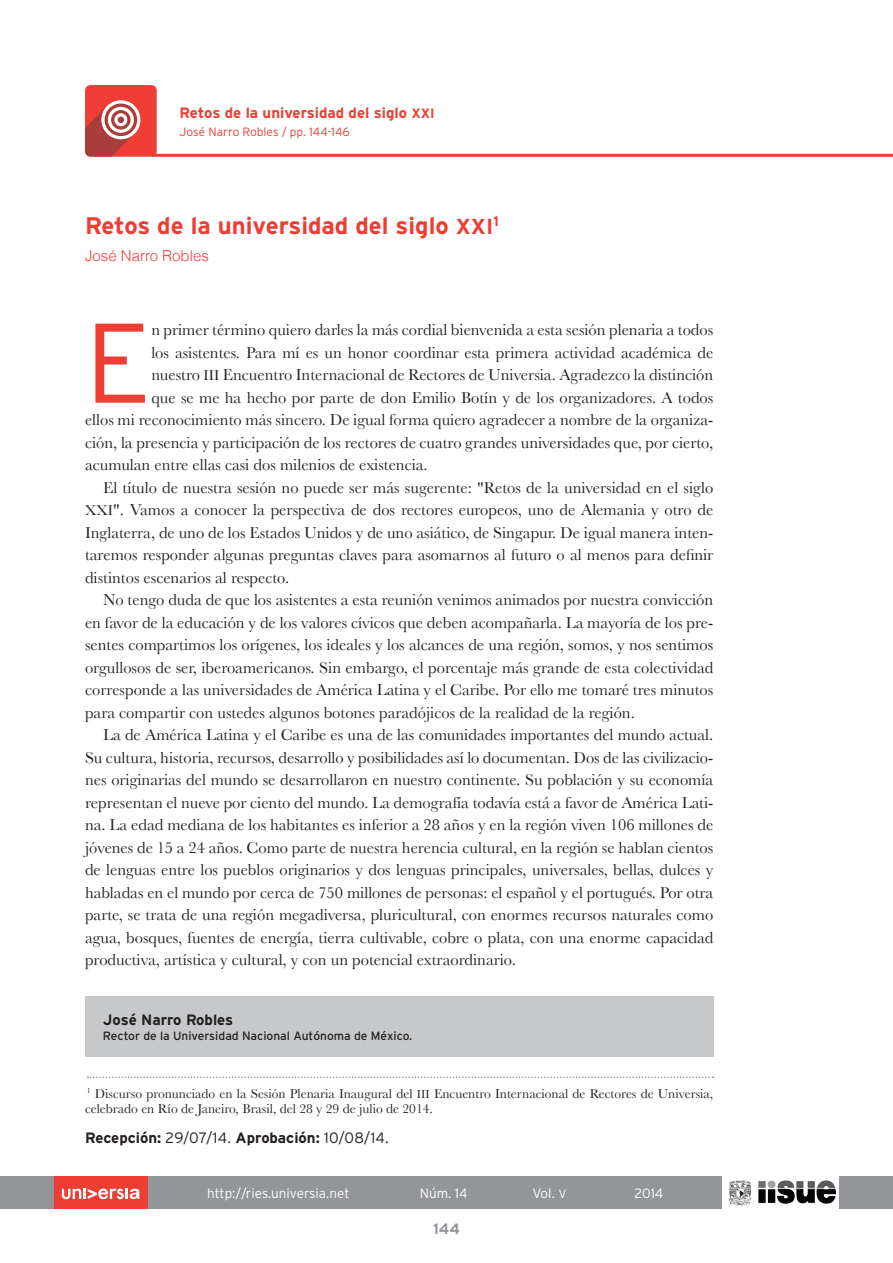
<style>
.page{position:relative;width:893px;height:1263px;background:#fff}
.page>*{position:absolute;margin:0;border:0;box-sizing:border-box;transform-origin:0 0}
.t1{font:300 112.95px "Interstate";color:#ee3e34}
.t2{font:700 24px "Interstate";color:#ee3e34}
.t3{font:16.5px/22.5px "Baskerville";color:#231f20;text-align:justify}
.t4{font:700 15px "Interstate";color:#231f20}
.t5{font:700 15px "Interstate";color:#ee3e34}
.t6{font:300 15px "Helvetica";color:#ee3e34}
.t7{font:700 15px "Interstate";color:#939598}
.t8{font:13.5px/15px "Baskerville";color:#231f20}
.t9{font:300 13.5px "Interstate";color:#fff}
.t10{font:12px "Interstate";color:#231f20}
.t11{font:300 12px "Interstate";color:#ee3e34}
.s1{font-family:"Interstate Bold SC900";font-weight:400;font-size:13.5px}
.s2{font-family:"Interstate Bold SC900";font-weight:400;font-size:21.6px}
.s3{font-family:"Baskerville SC900";font-size:14.85px}
.s4{font-family:"Baskerville SC900";font-size:12.15px}
.s5{font-weight:300}
.s6{font-family:"Interstate Light SC900";font-weight:400;font-size:12.15px}
</style>
<div class="page">
<div style="left:0;top:1177px;width:893px;height:32px;background:#939598"></div>
<div style="left:54px;top:1177px;width:94px;height:32px;background:#ee3e34"></div>
<svg style="left:62px;top:1188px;width:78px;height:11px"></svg>
<div style="left:723px;top:1177px;width:116px;height:32px;background:#fff"></div>
<img style="left:758px;top:1180px;width:78px;height:24px">
<svg style="left:729px;top:1180px;width:22px;height:25px"></svg>
<hr style="left:151px;top:154px;width:742px;height:3px;background:#ee3e34">
<div style="left:85px;top:85px;width:72px;height:72px;background:#ee3e35;border-radius:5px"></div>
<svg style="left:85px;top:100px;width:55px;height:57px"></svg>
<div style="left:85px;top:996px;width:628px;height:60px;background:#c7c8ca"></div>
<svg style="left:87px;top:1076px;width:627px;height:2px"></svg>
<p class="t5" style="left:180px;top:104px;width:257px">Retos de la universidad del siglo <span class="s1">XXI</span></p>
<p class="t11" style="left:180px;top:125px;width:172px">José Narro Robles / pp. 144-146</p>
<p class="t2" style="left:85px;top:212px;width:415px">Retos de la universidad del siglo <span class="s2">XXI</span><sup>1</sup></p>
<p class="t6" style="left:85px;top:243px;width:125px">José Narro Robles</p>
<p class="t1" style="left:85px;top:299px;width:68px">E</p>
<p class="t3" style="left:151px;top:318px;width:563px">n primer término quiero darles la más cordial bienvenida a esta sesión plenaria a todos</p>
<p class="t3" style="left:151px;top:341px;width:563px">los asistentes. Para mí es un honor coordinar esta primera actividad académica de</p>
<p class="t3" style="left:151px;top:363px;width:563px">nuestro <span class="s3">iii</span> Encuentro Internacional de Rectores de Universia. Agradezco la distinción</p>
<p class="t3" style="left:151px;top:386px;width:563px">que se me ha hecho por parte de don Emilio Botín y de los organizadores. A todos</p>
<p class="t3" style="left:85px;top:408px;width:630px">ellos mi reconocimiento más sincero. De igual forma quiero agradecer a nombre de la organiza-</p>
<p class="t3" style="left:85px;top:431px;width:630px">ción, la presencia y participación de los rectores de cuatro grandes universidades que, por cierto,</p>
<p class="t3" style="left:85px;top:453px;width:344px">acumulan entre ellas casi dos milenios de existencia.</p>
<p class="t3" style="left:85px;top:476px;width:630px;text-indent:18px">El título de nuestra sesión no puede ser más sugerente: "Retos de la universidad en el siglo <span class="s3">xxi</span>". Vamos a conocer la perspectiva de dos rectores europeos, uno de Alemania y otro de Inglaterra, de uno de los Estados Unidos y de uno asiático, de Singapur. De igual manera inten&shy;taremos responder algunas preguntas claves para asomarnos al futuro o al menos para definir distintos escenarios al respecto.</p>
<p class="t3" style="left:85px;top:588px;width:630px;text-indent:18px">No tengo duda de que los asistentes a esta reunión venimos animados por nuestra convicción en favor de la educación y de los valores cívicos que deben acompañarla. La mayoría de los pre&shy;sentes compartimos los orígenes, los ideales y los alcances de una región, somos, y nos sentimos orgullosos de ser, iberoamericanos. Sin embargo, el porcentaje más grande de esta colectividad corresponde a las universidades de América Latina y el Caribe. Por ello me tomaré tres minutos para compartir con ustedes algunos botones paradójicos de la realidad de la región.</p>
<p class="t3" style="left:85px;top:723px;width:630px;text-indent:18px">La de América Latina y el Caribe es una de las comunidades importantes del mundo actual.<br>Su cultura, historia, recursos, desarrollo y posibilidades así lo documentan. Dos de las civilizacio&shy;nes originarias del mundo se desarrollaron en nuestro continente. Su población y su economía representan el nueve por ciento del mundo. La demografía todavía está a favor de América Lati&shy;na. La edad mediana de los habitantes es inferior a 28 años y en la región viven 106 millones de jóvenes de 15 a 24 años. Como parte de nuestra herencia cultural, en la región se hablan cientos de lenguas entre los pueblos originarios y dos lenguas principales, universales, bellas, dulces y habladas en el mundo por cerca de 750 millones de personas: el español y el portugués. Por otra parte, se trata de una región megadiversa, pluricultural, con enormes recursos naturales como agua, bosques, fuentes de energía, tierra cultivable, cobre o plata, con una enorme capacidad productiva, artística y cultural, y con un potencial extraordinario.</p>
<p class="t4" style="left:103px;top:1011px;width:132px">José Narro Robles</p>
<p class="t10" style="left:103px;top:1029px;width:311px">Rector de la Universidad Nacional Autónoma de México.</p>
<p class="t8" style="left:85px;top:1085px;width:630px"><sup>1</sup> Discurso pronunciado en la Sesión Plenaria Inaugural del <span class="s4">iii</span> Encuentro Internacional de Rectores de Universia, celebrado en Río de Janeiro, Brasil, del 28 y 29 de julio de 2014.</p>
<p class="t4" style="left:85px;top:1129px;width:305px">Recepción: <span class="s5">29/07/14.</span> Aprobación: <span class="s5">10/08/14.</span></p>
<p class="t9" style="left:207px;top:1186px;width:144px">http://ries.universia.net</p>
<p class="t9" style="left:420px;top:1186px;width:49px">Núm. 14</p>
<p class="t9" style="left:532px;top:1186px;width:36px">Vol. <span class="s6">v</span></p>
<p class="t9" style="left:635px;top:1186px;width:30px">2014</p>
<p class="t7" style="left:433px;top:1220px;width:28px">144</p>
</div>
